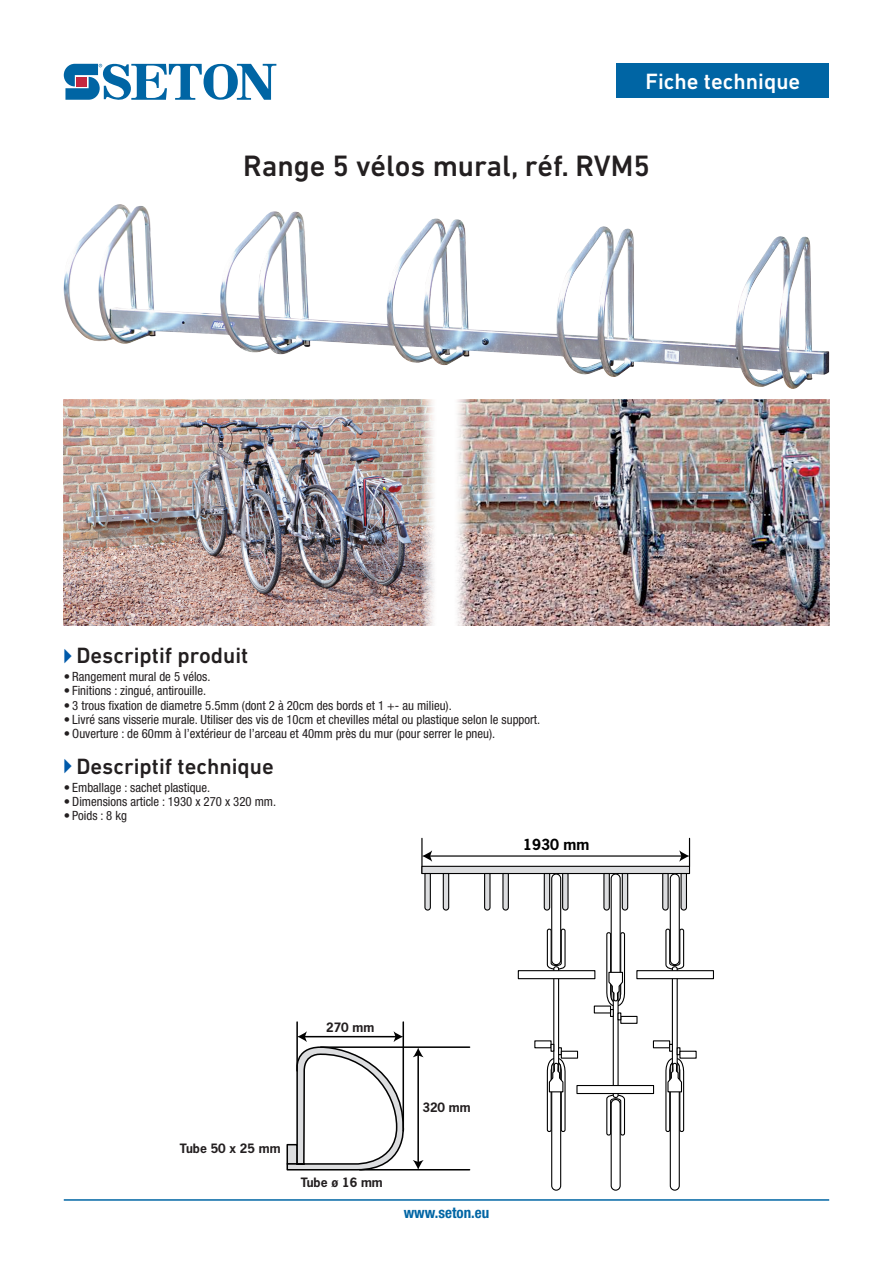
<style>
.page{position:relative;width:893px;height:1263px;background:#fff}
.page>*{position:absolute;margin:0;border:0;box-sizing:border-box;transform-origin:0 0}
.Category2_Header{font:500 30px "DIN Next LT Pro";color:#231f20}
.t1{font:500 22.5px "DIN Next LT Pro";color:#231f20}
.t2{font:500 22.5px "DIN Next LT Pro";color:#fff}
.t3{font:700 condensed 15px "Helvetica Neue LT Pro";color:#0065a4}
.t4{font:700 14.4px "News Gothic Std";color:#010101}
.t5{font:condensed 12.75px "Helvetica Neue LT Pro";color:#231f20}
.t6{font:700 12.15px "News Gothic Std";color:#231f20}
.s1{font-family:"Abacus Three S Si";font-weight:400;font-size:16.5px;color:#015aaa}
</style>
<div class="page">
<svg style="left:64px;top:64px;width:212px;height:36px"></svg>
<hr style="left:64px;top:1199px;width:765px;height:2px;background:#0065a4">
<div style="left:617px;top:64px;width:212px;height:34px;background:#0065a4"></div>
<img style="left:63px;top:204px;width:766px;height:185px">
<img style="left:64px;top:400px;width:370px;height:225px">
<hr style="left:421px;top:838px;width:2px;height:35px;background:#010101">
<hr style="left:429px;top:855px;width:253px;height:2px;background:#010101">
<svg style="left:422px;top:850px;width:10px;height:12px"></svg>
<svg style="left:679px;top:838px;width:11px;height:28px"></svg>
<div style="left:670px;top:873px;width:10px;height:92px;border:1px solid #010101;border-radius:4px"></div>
<div style="left:670px;top:1062px;width:10px;height:129px;border:1px solid #010101;border-radius:4px"></div>
<div style="left:636px;top:970px;width:78px;height:9px;border:1px solid #010101"></div>
<div style="left:679px;top:1051px;width:18px;height:8px;border:1px solid #010101"></div>
<svg style="left:665px;top:928px;width:20px;height:204px"></svg>
<div style="left:551px;top:873px;width:10px;height:92px;border:1px solid #010101;border-radius:4px"></div>
<div style="left:551px;top:1062px;width:10px;height:129px;border:1px solid #010101;border-radius:4px"></div>
<div style="left:518px;top:970px;width:77px;height:9px;border:1px solid #010101"></div>
<div style="left:561px;top:1051px;width:17px;height:8px;border:1px solid #010101"></div>
<svg style="left:546px;top:928px;width:20px;height:204px"></svg>
<div style="left:611px;top:1099px;width:10px;height:92px;border:1px solid #010101;border-radius:4px"></div>
<div style="left:611px;top:873px;width:10px;height:129px;border:1px solid #010101;border-radius:4px"></div>
<div style="left:576px;top:1085px;width:78px;height:9px;border:1px solid #010101"></div>
<div style="left:620px;top:1016px;width:18px;height:8px;border:1px solid #010101"></div>
<svg style="left:605px;top:932px;width:21px;height:204px"></svg>
<div style="left:422px;top:866px;width:267px;height:7px;background:#dcdddf"></div>
<div style="left:421px;top:866px;width:269px;height:8px;border:1px solid #010101"></div>
<svg style="left:662px;top:872px;width:7px;height:39px"></svg>
<svg style="left:680px;top:872px;width:8px;height:39px"></svg>
<svg style="left:603px;top:872px;width:7px;height:39px"></svg>
<svg style="left:621px;top:872px;width:8px;height:39px"></svg>
<svg style="left:543px;top:872px;width:8px;height:39px"></svg>
<svg style="left:561px;top:872px;width:8px;height:39px"></svg>
<svg style="left:483px;top:872px;width:8px;height:39px"></svg>
<svg style="left:502px;top:872px;width:7px;height:39px"></svg>
<svg style="left:424px;top:872px;width:7px;height:39px"></svg>
<svg style="left:442px;top:872px;width:8px;height:39px"></svg>
<hr style="left:296px;top:1022px;width:2px;height:49px;background:#010101">
<hr style="left:402px;top:1022px;width:2px;height:109px;background:#010101">
<svg style="left:286px;top:1031px;width:120px;height:140px"></svg>
<hr style="left:417px;top:1054px;width:2px;height:109px;background:#010101">
<svg style="left:413px;top:1048px;width:11px;height:9px"></svg>
<svg style="left:413px;top:1160px;width:11px;height:9px"></svg>
<hr style="left:321px;top:1046px;width:149px;height:2px;background:#010101">
<hr style="left:360px;top:1169px;width:110px;height:1px;background:#010101">
<img style="left:457px;top:400px;width:372px;height:225px">
<h2 class="t2" style="left:645px;top:69px;width:156px">Fiche technique</h2>
<p class="Category2_Header" style="left:243px;top:148px;width:408px">Range 5 vélos mural, réf. RVM5</p>
<p class="t1" style="left:64px;top:642px;width:186px"><span class="s1">A</span> Descriptif produit</p>
<p class="t5" style="left:64px;top:669px;width:148px">• Rangement mural de 5 vélos.</p>
<p class="t5" style="left:64px;top:683px;width:144px">• Finitions : zingué, antirouille.</p>
<p class="t5" style="left:64px;top:697px;width:389px">• 3 trous fixation de diametre 5.5mm (dont 2 à 20cm des bords et 1 +- au milieu).</p>
<p class="t5" style="left:64px;top:712px;width:478px">• Livré sans visserie murale. Utiliser des vis de 10cm et chevilles métal ou plastique selon le support.</p>
<p class="t5" style="left:64px;top:726px;width:433px">• Ouverture : de 60mm à l’extérieur de l’arceau et 40mm près du mur (pour serrer le pneu).</p>
<p class="t1" style="left:64px;top:753px;width:212px"><span class="s1">A</span> Descriptif technique</p>
<p class="t5" style="left:64px;top:779px;width:148px">• Emballage : sachet plastique.</p>
<p class="t5" style="left:64px;top:794px;width:214px">• Dimensions article : 1930 x 270 x 320 mm.</p>
<p class="t5" style="left:64px;top:808px;width:65px">• Poids : 8 kg</p>
<p class="t4" style="left:523px;top:835px;width:67px">1930 mm</p>
<p class="t6" style="left:326px;top:1019px;width:50px">270 mm</p>
<p class="t6" style="left:180px;top:1140px;width:102px">Tube 50 x 25 mm</p>
<p class="t6" style="left:301px;top:1174px;width:84px">Tube ø 16 mm</p>
<p class="t6" style="left:422px;top:1099px;width:50px">320 mm</p>
<p class="t3" style="left:404px;top:1204px;width:87px">www.seton.eu</p>
</div>
